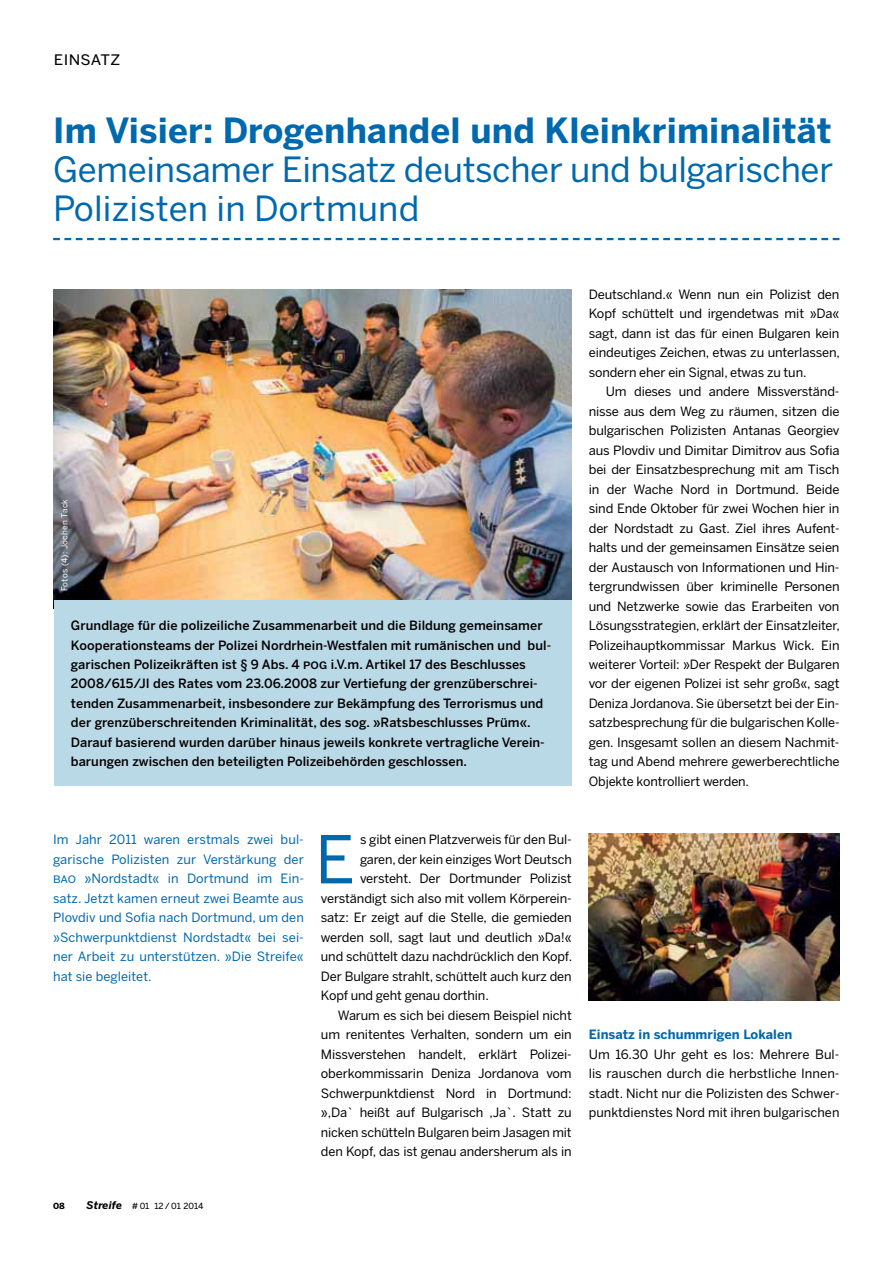
<style>
.page{position:relative;width:893px;height:1263px;background:#fff}
.page>*{position:absolute;margin:0;border:0;box-sizing:border-box;transform-origin:0 0}
.t1{font:65.4px "Benton Sans";color:#0069ad}
.t2{font:34.5px/39px "Benton Sans";letter-spacing:-.01em;color:#0069ad}
.t3{font:700 34.5px "Benton Sans";letter-spacing:.005em;color:#0069ad}
.t4{font:18px "Benton Sans Regular SC";letter-spacing:.02em;color:#040000}
.t5{font:12.75px/19.5px "Benton Sans";letter-spacing:-.01em;color:#040000;text-align:justify}
.t6{font:500 12.75px/19.5px "Benton Sans";letter-spacing:.005em;color:#040000}
.t7{font:12.75px/19.5px "Benton Sans";letter-spacing:.005em;color:#0069ad;text-align:justify}
.t8{font:700 12.75px "Benton Sans";letter-spacing:.005em;color:#0069ad}
.t9{font:10.5px "Benton Sans Regular SC";color:#040000}
.t10{font:10.5px "Benton Sans Bold SC";color:#040000}
.t11{font:8.25px "Benton Sans";letter-spacing:.04em;color:#fff}
.s1{font-family:"Benton Sans Medium SC";font-weight:400}
.s2{font-family:"Benton Sans Regular SC"}
.s3{font-family:"Benton Sans";font-weight:700;font-style:italic}
</style>
<div class="page">
<svg style="left:53px;top:238px;width:786px;height:2px"></svg>
<img style="left:54px;top:289px;width:518px;height:311px">
<img style="left:589px;top:834px;width:250px;height:166px">
<div style="left:54px;top:600px;width:518px;height:186px;background:#bad9e7"></div>
<h3 class="t4" style="left:54px;top:48px;width:68px">EINSATZ</h3>
<h2 class="t3" style="left:53px;top:116px;width:780px">Im Visier: Drogenhandel und Kleinkriminalität</h2>
<h2 class="t2" style="left:53px;top:152px;width:781px">Gemeinsamer Einsatz deutscher und bulgarischer<br>Polizisten in Dortmund</h2>
<p class="t11" style="left:61px;top:591px;width:93px;rotate:-90deg">Fotos (4): Jochen Tack</p>
<p class="t6" style="left:71px;top:616px;width:482px">Grundlage für die polizeiliche Zusammenarbeit und die Bildung gemeinsamer Kooperationsteams der Polizei Nordrhein-Westfalen mit rumänischen und bul&shy;garischen Polizeikräften ist § 9 Abs. 4 <span class="s1">pog</span> i.V.m. Artikel 17 des Beschlusses 2008/615/JI des Rates vom 23.06.2008 zur Vertiefung der grenzüberschrei&shy;tenden Zusammenarbeit, insbesondere zur Bekämpfung des Terrorismus und der grenzüberschreitenden Kriminalität, des sog. »Ratsbeschlusses Prüm«.<br>Darauf basierend wurden darüber hinaus jeweils konkrete vertragliche Verein&shy;barungen zwischen den beteiligten Polizeibehörden geschlossen.</p>
<p class="t5" style="left:589px;top:285px;width:253px">Deutschland.« Wenn nun ein Polizist den Kopf schüttelt und irgendetwas mit »Da« sagt, dann ist das für einen Bulgaren kein eindeutiges Zeichen, etwas zu unterlassen, sondern eher ein Signal, etwas zu tun.</p>
<p class="t5" style="left:589px;top:383px;width:253px;text-indent:17px">Um dieses und andere Missverständ&shy;nisse aus dem Weg zu räumen, sitzen die bulgarischen Polizisten Antanas Georgiev aus Plovdiv und Dimitar Dimitrov aus Sofia bei der Einsatzbesprechung mit am Tisch in der Wache Nord in Dortmund. Beide sind Ende Oktober für zwei Wochen hier in der Nordstadt zu Gast. Ziel ihres Aufent&shy;halts und der gemeinsamen Einsätze seien der Austausch von Informationen und Hin&shy;tergrundwissen über kriminelle Personen und Netzwerke sowie das Erarbeiten von Lösungsstrategien, erklärt der Einsatzleiter, Polizeihauptkommissar Markus Wick. Ein weiterer Vorteil: »Der Respekt der Bulgaren vor der eigenen Polizei ist sehr groß«, sagt Deniza Jordanova. Sie übersetzt bei der Ein&shy;satzbesprechung für die bulgarischen Kolle&shy;gen. Insgesamt sollen an diesem Nachmit&shy;tag und Abend mehrere gewerberechtliche Objekte kontrolliert werden.</p>
<p class="t7" style="left:53px;top:831px;width:252px">Im Jahr 2011 waren erstmals zwei bul&shy;garische Polizisten zur Verstärkung der <span class="s2">BAO</span> »Nordstadt« in Dortmund im Ein&shy;satz. Jetzt kamen erneut zwei Beamte aus Plovdiv und Sofia nach Dortmund, um den »Schwerpunktdienst Nordstadt« bei sei&shy;ner Arbeit zu unterstützen. »Die Streife« hat sie begleitet.</p>
<h1 class="t1" style="left:315px;top:833px;width:41px">E</h1>
<p class="t5" style="left:360px;top:831px;width:213px">s gibt einen Platzverweis für den Bul-</p>
<p class="t5" style="left:360px;top:850px;width:213px">garen, der kein einziges Wort Deutsch</p>
<p class="t5" style="left:360px;top:870px;width:213px">versteht. Der Dortmunder Polizist</p>
<p class="t5" style="left:321px;top:889px;width:252px">verständigt sich also mit vollem Körperein-</p>
<p class="t5" style="left:321px;top:909px;width:252px">satz: Er zeigt auf die Stelle, die gemieden</p>
<p class="t5" style="left:321px;top:928px;width:252px">werden soll, sagt laut und deutlich »Da!«</p>
<p class="t5" style="left:321px;top:948px;width:253px">und schüttelt dazu nachdrücklich den Kopf.</p>
<p class="t5" style="left:321px;top:967px;width:252px">Der Bulgare strahlt, schüttelt auch kurz den</p>
<p class="t5" style="left:321px;top:987px;width:169px">Kopf und geht genau dorthin.</p>
<p class="t5" style="left:338px;top:1006px;width:235px">Warum es sich bei diesem Beispiel nicht</p>
<p class="t5" style="left:321px;top:1026px;width:252px">um renitentes Verhalten, sondern um ein</p>
<p class="t5" style="left:321px;top:1045px;width:252px">Missverstehen handelt, erklärt Polizei-</p>
<p class="t5" style="left:321px;top:1065px;width:252px">oberkommissarin Deniza Jordanova vom</p>
<p class="t5" style="left:321px;top:1084px;width:252px">Schwerpunktdienst Nord in Dortmund:</p>
<p class="t5" style="left:321px;top:1104px;width:252px">»,Da` heißt auf Bulgarisch ‚Ja`. Statt zu</p>
<p class="t5" style="left:321px;top:1123px;width:252px">nicken schütteln Bulgaren beim Jasagen mit</p>
<p class="t5" style="left:321px;top:1143px;width:252px">den Kopf, das ist genau andersherum als in</p>
<p class="t10" style="left:53px;top:1199px;width:13px">08</p>
<p class="t9" style="left:87px;top:1199px;width:118px"><span class="s3">Streife</span> # 01 12 / 01 2014</p>
<p class="t8" style="left:589px;top:1029px;width:205px">Einsatz in schummrigen Lokalen</p>
<p class="t5" style="left:589px;top:1045px;width:252px">Um 16.30 Uhr geht es los: Mehrere Bul&shy;lis rauschen durch die herbstliche Innen&shy;stadt. Nicht nur die Polizisten des Schwer&shy;punktdienstes Nord mit ihren bulgarischen</p>
</div>
